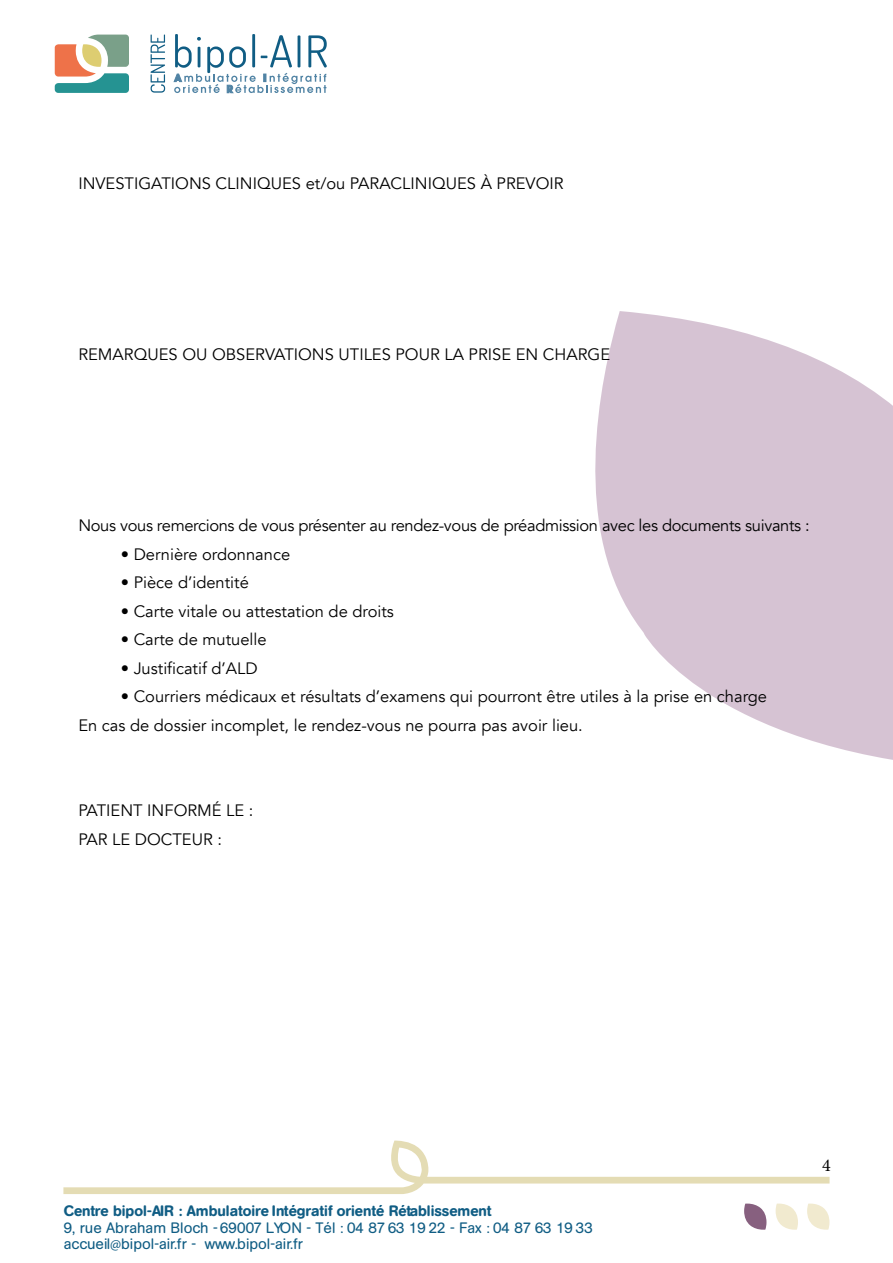
<style>
.page{position:relative;width:893px;height:1263px;background:#fff}
.page>*{position:absolute;margin:0;border:0;box-sizing:border-box;transform-origin:0 0}
.t1{font:18px "Minion Pro";color:#000}
.t2{font:16.5px/28.5px "Avenir";color:#000}
.t3{font:16.5px "Avenir";letter-spacing:-.02em;color:#000}
.t4{font:15px/16.5px "AG Book Rounded";color:#105d84}
.t5{font:500 15px "AG Book Rounded";color:#105d84}
.s1{font-family:"Myriad Pro"}
</style>
<div class="page">
<svg style="left:744px;top:1203px;width:22px;height:27px"></svg>
<svg style="left:776px;top:1203px;width:22px;height:27px"></svg>
<svg style="left:807px;top:1203px;width:22px;height:27px"></svg>
<svg style="left:63px;top:1140px;width:766px;height:54px"></svg>
<svg style="left:595px;top:311px;width:298px;height:449px;fill:#d6c3d3"></svg>
<svg style="left:55px;top:35px;width:74px;height:58px"></svg>
<svg style="left:173px;top:34px;width:154px;height:59px"></svg>
<svg style="left:151px;top:35px;width:14px;height:58px"></svg>
<p class="t2" style="left:78px;top:169px;width:487px">INVESTIGATIONS CLINIQUES et/ou PARACLINIQUES À PREVOIR</p>
<p class="t2" style="left:78px;top:340px;width:533px">REMARQUES OU OBSERVATIONS UTILES POUR LA PRISE EN CHARGE</p>
<p class="t3" style="left:78px;top:516px;width:733px">Nous vous remercions de vous présenter au rendez-vous de préadmission avec les documents suivants :</p>
<p class="t2" style="left:121px;top:540px;width:171px">• Dernière ordonnance</p>
<p class="t2" style="left:121px;top:568px;width:130px">• Pièce d’identité</p>
<p class="t2" style="left:121px;top:597px;width:275px">• Carte vitale ou attestation de droits</p>
<p class="t2" style="left:121px;top:625px;width:147px">• Carte de mutuelle</p>
<p class="t2" style="left:121px;top:654px;width:138px">• Justificatif d’ALD</p>
<p class="t2" style="left:78px;top:682px;width:690px;text-indent:43px">• Courriers médicaux et résultats d’examens qui pourront être utiles à la prise en charge<br>En cas de dossier incomplet, le rendez-vous ne pourra pas avoir lieu.</p>
<p class="t2" style="left:78px;top:796px;width:177px">PATIENT INFORMÉ LE :<br>PAR LE DOCTEUR :</p>
<p class="t5" style="left:64px;top:1202px;width:429px">Centre bipol-AIR : Ambulatoire Intégratif orienté Rétablissement</p>
<p class="t4" style="left:64px;top:1219px;width:531px">9, rue Abraham Bloch - 69007 LYON - Tél : 04 87 63 19 22 - Fax : 04 87 63 19 33 accueil<span class="s1">@</span>bipol-air.fr - www.bipol-air.fr</p>
<p class="t1" style="left:822px;top:1153px;width:10px">4</p>
</div>
